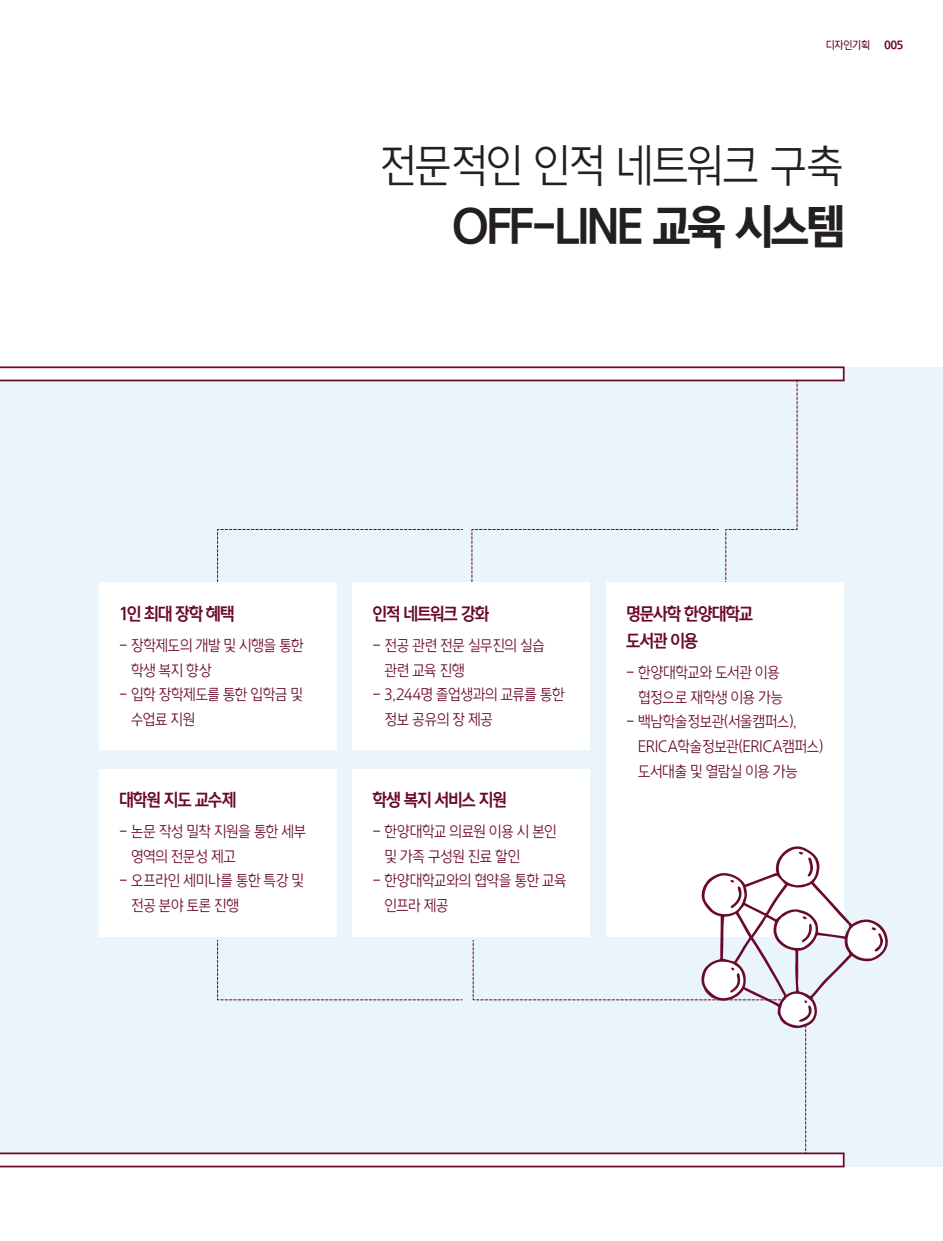
<style>
.page{position:relative;width:943px;height:1241px;background:#fff}
.page>*{position:absolute;margin:0;border:0;box-sizing:border-box;transform-origin:0 0}
.t1{font:43.75px "HYCU Gothic EB";letter-spacing:-.035em;color:#231f20}
.t2{font:43.75px "HYCU Gothic L";letter-spacing:-.045em;color:#231f20}
.t3{font:16.62px "HYCU Gothic B";letter-spacing:-.05em;color:#6a082e}
.t4{font:14.88px/24.5px "HYCU Gothic L";letter-spacing:-.035em;color:#6a082e}
.t5{font:10.5px "HYCU Gothic M";letter-spacing:-.005em;color:#6a082e}
.t6{font:10.5px "HYCU Gothic EB";color:#6a082e}
</style>
<div class="page">
<div style="left:0;top:367px;width:943px;height:799px;background:#eaf4fb"></div>
<svg style="left:0;top:366px;width:844px;height:224px"></svg>
<div style="left:99px;top:582px;width:237px;height:168px;background:#fff"></div>
<div style="left:353px;top:582px;width:237px;height:168px;background:#fff"></div>
<div style="left:606px;top:582px;width:237px;height:354px;background:#fff"></div>
<div style="left:99px;top:768px;width:237px;height:168px;background:#fff"></div>
<div style="left:353px;top:768px;width:237px;height:168px;background:#fff"></div>
<svg style="left:0;top:845px;width:888px;height:322px"></svg>
<p class="t5" style="left:825px;top:39px;width:46px">디자인기획</p>
<p class="t6" style="left:884px;top:39px;width:20px">005</p>
<p class="t2" style="left:378px;top:142px;width:467px">전문적인 인적 네트워크 구축</p>
<p class="t1" style="left:452px;top:203px;width:392px">OFF-LINE 교육 시스템</p>
<p class="t3" style="left:119px;top:605px;width:116px">1인 최대 장학 혜택</p>
<p class="t4" style="left:131px;top:634px;width:174px;text-indent:-12px">- 장학제도의 개발 및 시행을 통한 학생 복지 향상</p>
<p class="t4" style="left:131px;top:683px;width:174px;text-indent:-12px">- 입학 장학제도를 통한 입학금 및 수업료 지원</p>
<p class="t3" style="left:119px;top:791px;width:118px">대학원 지도 교수제</p>
<p class="t4" style="left:131px;top:820px;width:177px;text-indent:-12px">- 논문 작성 밀착 지원을 통한 세부 영역의 전문성 제고</p>
<p class="t4" style="left:131px;top:869px;width:175px;text-indent:-12px">- 오프라인 세미나를 통한 특강 및 전공 분야 토론 진행</p>
<p class="t3" style="left:372px;top:605px;width:118px">인적 네트워크 강화</p>
<p class="t4" style="left:384px;top:634px;width:162px;text-indent:-12px">- 전공 관련 전문 실무진의 실습 관련 교육 진행</p>
<p class="t4" style="left:384px;top:683px;width:182px;text-indent:-12px">- 3,244명 졸업생과의 교류를 통한 정보 공유의 장 제공</p>
<p class="t3" style="left:372px;top:791px;width:135px">학생 복지 서비스 지원</p>
<p class="t4" style="left:384px;top:820px;width:174px;text-indent:-12px">- 한양대학교 의료원 이용 시 본인 및 가족 구성원 진료 할인</p>
<p class="t4" style="left:384px;top:869px;width:184px;text-indent:-12px">- 한양대학교와의 협약을 통한 교육 인프라 제공</p>
<p class="t3" style="left:626px;top:605px;width:128px">명문사학 한양대학교</p>
<p class="t3" style="left:626px;top:631px;width:73px">도서관 이용</p>
<p class="t4" style="left:626px;top:661px;width:159px;text-align:right">- 한양대학교와 도서관 이용 협정으로 재학생 이용 가능</p>
<p class="t4" style="left:638px;top:710px;width:187px;text-indent:-12px">- 백남학술정보관(서울캠퍼스),<br>ERICA학술정보관(ERICA캠퍼스) 도서대출 및 열람실 이용 가능</p>
</div>
